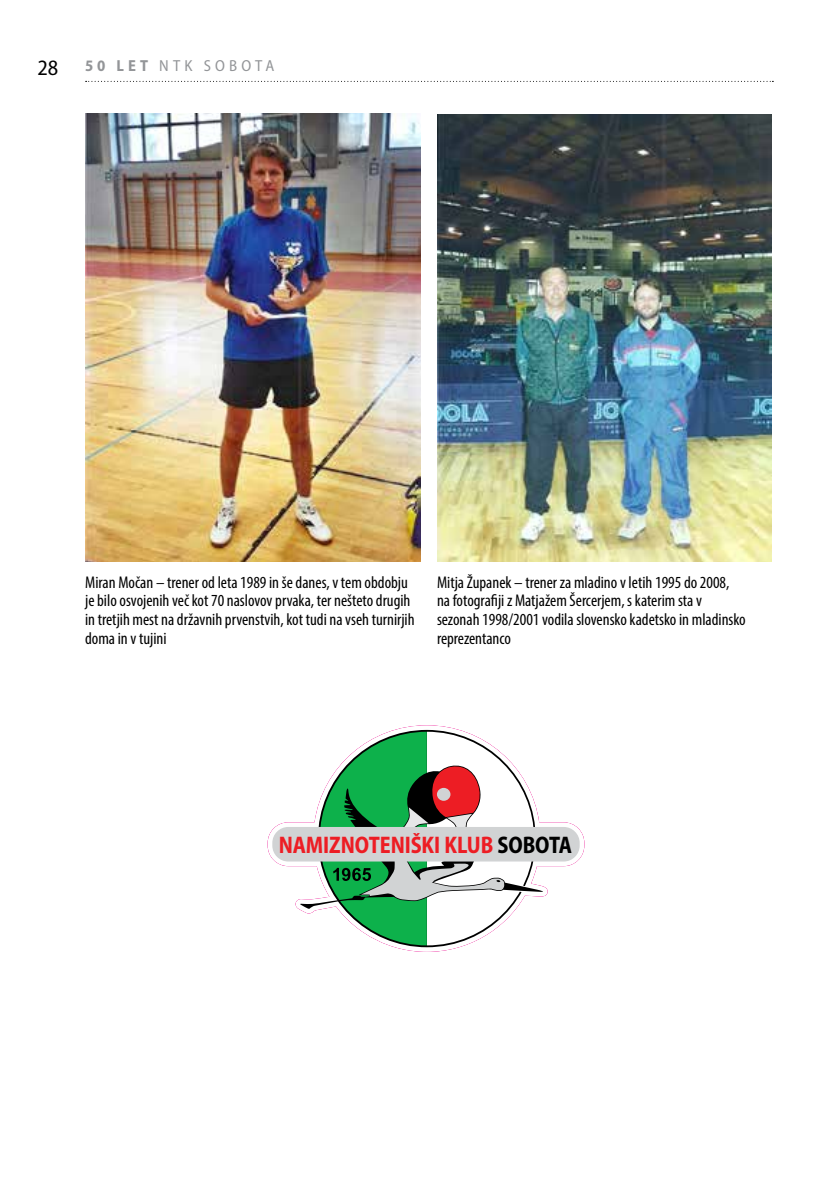
<style>
.page{position:relative;width:840px;height:1191px;background:#fff}
.page>*{position:absolute;margin:0;border:0;box-sizing:border-box;transform-origin:0 0}
.t1{font:700 semi-condensed 24px "Myriad Pro";letter-spacing:-.01em;color:#ed1d24;scale:.92 1}
.t2{font:condensed 17px/18.6px "Myriad Pro";color:#000}
.t3{font:semi-condensed 16px "Myriad Pro";letter-spacing:.26em;color:#939598}
.s1{font-size:22px;color:#000}
.s2{font-weight:700}
.s3{color:#000}
</style>
<div class="page">
<svg style="left:86px;top:81px;width:687px;height:1px"></svg>
<img style="left:85px;top:113px;width:335px;height:448px">
<img style="left:437px;top:115px;width:334px;height:446px">
<svg style="left:267px;top:725px;width:317px;height:227px"></svg>
<div style="left:272px;top:827px;width:307px;height:34px;background:#d1d3d4;border-radius:16px"></div>
<svg style="left:299px;top:731px;width:243px;height:214px"></svg>
<p class="t3" style="left:37px;top:57px;width:238px"><span class="s1">28</span> <span class="s2">50 LET</span> NTK SOBOTA</p>
<p class="t2" style="left:85px;top:572px;width:331px">Miran Močan – trener od leta 1989 in še danes, v tem obdobju je bilo osvojenih več kot 70 naslovov prvaka, ter nešteto drugih in tretjih mest na državnih prvenstvih, kot tudi na vseh turnirjih doma in v tujini</p>
<p class="t2" style="left:437px;top:572px;width:310px">Mitja Županek – trener za mladino v letih 1995 do 2008, na fotografiji z Matjažem Šercerjem, s katerim sta v sezonah 1998/2001 vodila slovensko kadetsko in mladinsko reprezentanco</p>
<h1 class="t1" style="left:279px;top:831px;width:320px">NAMIZNOTENIŠKI KLUB <span class="s3">SOBOTA</span></h1>
</div>
